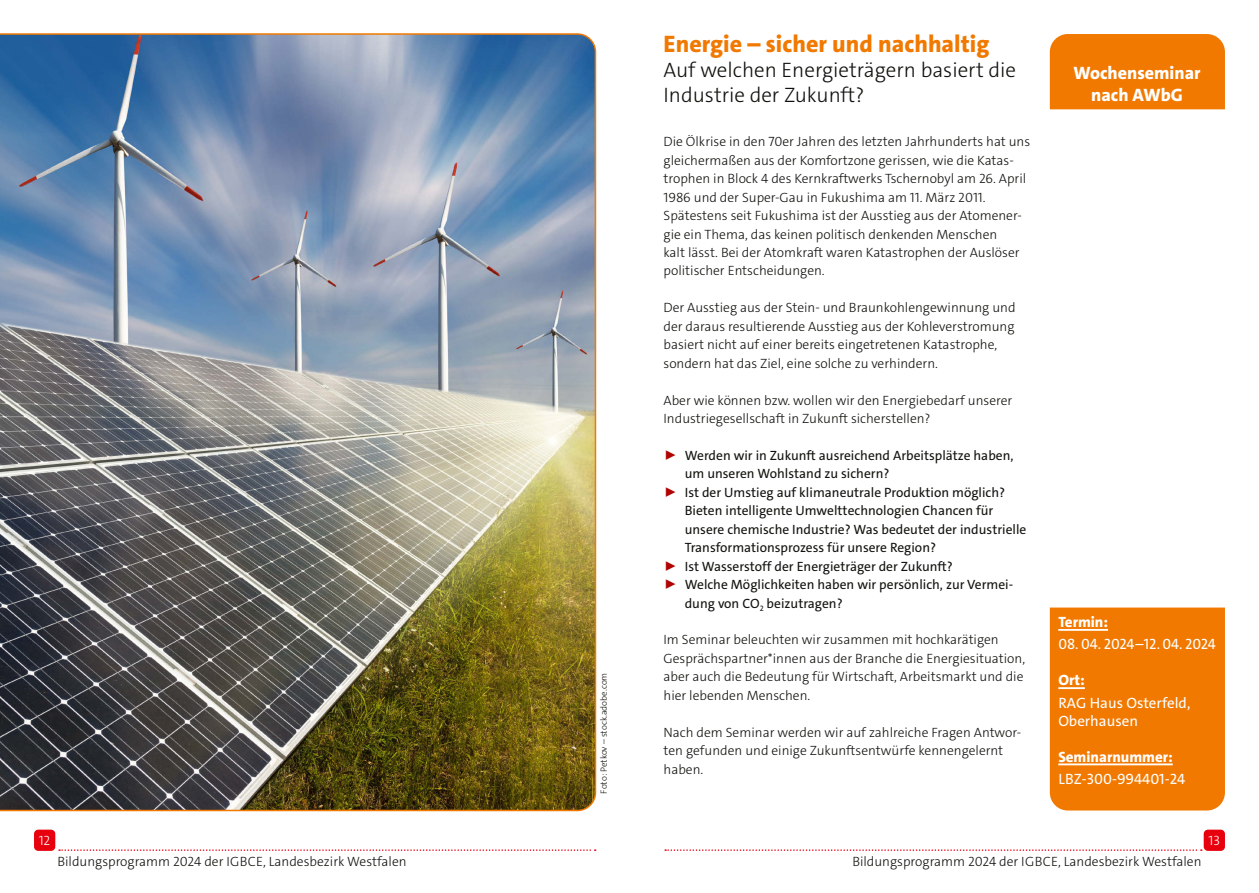
<style>
.page{position:relative;width:1259px;height:893px;background:#fff}
.page>*{position:absolute;margin:0;border:0;box-sizing:border-box;transform-origin:0 0}
.t1{font:800 24px "The Sans";color:#f17900}
.t2{font:300 21px/25.2px "The Sans";color:#12120d}
.t3{font:800 18px/21.6px "The Sans";color:#fff;text-align:center}
.t4{font:15px/18px "The Sans";color:#fff}
.t5{font:800 15px "The Sans";color:#fff}
.t6{font:300 13.5px/18.5px "The Sans";color:#12120d}
.t7{font:13.5px "The Sans";color:#12120d}
.t8{font:300 13.5px "The Sans";color:#fff}
.t9{font:300 9px "The Sans";color:#12120d}
.s1{color:#b00402}
</style>
<div class="page">
<svg style="left:59px;top:849px;width:537px;height:2px"></svg>
<div style="left:34px;top:830px;width:21px;height:21px;background:#e7000e;border-radius:4px"></div>
<svg style="left:665px;top:849px;width:536px;height:2px"></svg>
<div style="left:1203px;top:830px;width:22px;height:21px;background:#e7000e;border-radius:4px"></div>
<img style="left:0;top:33px;width:597px;height:779px">
<div style="left:1049px;top:34px;width:176px;height:75px;background:#f17900"></div>
<div style="left:1049px;top:608px;width:176px;height:202px;background:#f17900"></div>
<hr style="left:1058px;top:629px;width:50px;height:2px;background:#fff">
<hr style="left:1058px;top:687px;width:27px;height:2px;background:#fff">
<hr style="left:1058px;top:763px;width:114px;height:2px;background:#fff">
<p class="t8" style="left:39px;top:832px;width:13px">12</p>
<p class="t6" style="left:57px;top:852px;width:351px">Bildungsprogramm 2024 der IGBCE, Landesbezirk Westfalen</p>
<p class="t9" style="left:598px;top:793px;width:122px;rotate:-90deg">Foto: Petkov – stock.adobe.com</p>
<h1 class="t1" style="left:663px;top:28px;width:327px">Energie – sicher und nachhaltig</h1>
<h2 class="t2" style="left:663px;top:57px;width:354px">Auf welchen Energieträgern basiert die<br>Industrie der Zukunft?</h2>
<p class="t6" style="left:663px;top:133px;width:368px">Die Ölkrise in den 70er Jahren des letzten Jahrhunderts hat uns gleichermaßen aus der Komfortzone gerissen, wie die Katas&shy;trophen in Block 4 des Kernkraftwerks Tschernobyl am 26. April 1986 und der Super-Gau in Fukushima am 11. März 2011.<br>Spätestens seit Fukushima ist der Ausstieg aus der Atomener&shy;gie ein Thema, das keinen politisch denkenden Menschen<br>kalt lässt. Bei der Atomkraft waren Katastrophen der Auslöser politischer Entscheidungen.</p>
<p class="t6" style="left:663px;top:299px;width:353px">Der Ausstieg aus der Stein- und Braunkohlengewinnung und der daraus resultierende Ausstieg aus der Kohleverstromung basiert nicht auf einer bereits eingetretenen Katastrophe, sondern hat das Ziel, eine solche zu verhindern.</p>
<p class="t6" style="left:663px;top:391px;width:350px">Aber wie können bzw. wollen wir den Energiebedarf unserer<br>Industriegesellschaft in Zukunft sicherstellen?</p>
<p class="t7" style="left:663px;top:447px;width:351px"><span class="s1">▶</span> Werden wir in Zukunft ausreichend Arbeitsplätze haben,</p>
<p class="t7" style="left:685px;top:465px;width:206px">um unseren Wohlstand zu sichern?</p>
<p class="t7" style="left:663px;top:484px;width:343px"><span class="s1">▶</span> Ist der Umstieg auf klimaneutrale Produktion möglich?</p>
<p class="t7" style="left:685px;top:502px;width:310px">Bieten intelligente Umwelttechnologien Chancen für</p>
<p class="t7" style="left:685px;top:521px;width:343px">unsere chemische Industrie? Was bedeutet der industrielle</p>
<p class="t7" style="left:685px;top:539px;width:253px">Transformationsprozess für unsere Region?</p>
<p class="t7" style="left:663px;top:557px;width:291px"><span class="s1">▶</span> Ist Wasserstoff der Energieträger der Zukunft?</p>
<p class="t7" style="left:663px;top:576px;width:351px"><span class="s1">▶</span> Welche Möglichkeiten haben wir persönlich, zur Vermei-</p>
<p class="t7" style="left:685px;top:594px;width:159px">dung von CO<sub>2</sub> beizutragen?</p>
<p class="t6" style="left:663px;top:631px;width:363px">Im Seminar beleuchten wir zusammen mit hochkarätigen Gesprächspartner*innen aus der Branche die Energiesituation, aber auch die Bedeutung für Wirtschaft, Arbeitsmarkt und die hier lebenden Menschen.</p>
<p class="t6" style="left:663px;top:723px;width:359px">Nach dem Seminar werden wir auf zahlreiche Fragen Antwor&shy;ten gefunden und einige Zukunftsentwürfe kennengelernt haben.</p>
<h3 class="t3" style="left:1073px;top:63px;width:128px">Wochenseminar nach AWbG</h3>
<p class="t5" style="left:1058px;top:612px;width:51px">Termin:</p>
<p class="t4" style="left:1058px;top:635px;width:159px">08. 04. 2024–12. 04. 2024</p>
<p class="t5" style="left:1058px;top:671px;width:28px">Ort:</p>
<p class="t4" style="left:1058px;top:694px;width:134px">RAG Haus Osterfeld,<br>Oberhausen</p>
<p class="t5" style="left:1058px;top:747px;width:116px">Seminarnummer:</p>
<p class="t4" style="left:1058px;top:770px;width:128px">LBZ-300-994401-24</p>
<p class="t8" style="left:1208px;top:832px;width:13px">13</p>
<p class="t6" style="left:852px;top:852px;width:351px">Bildungsprogramm 2024 der IGBCE, Landesbezirk Westfalen</p>
</div>
